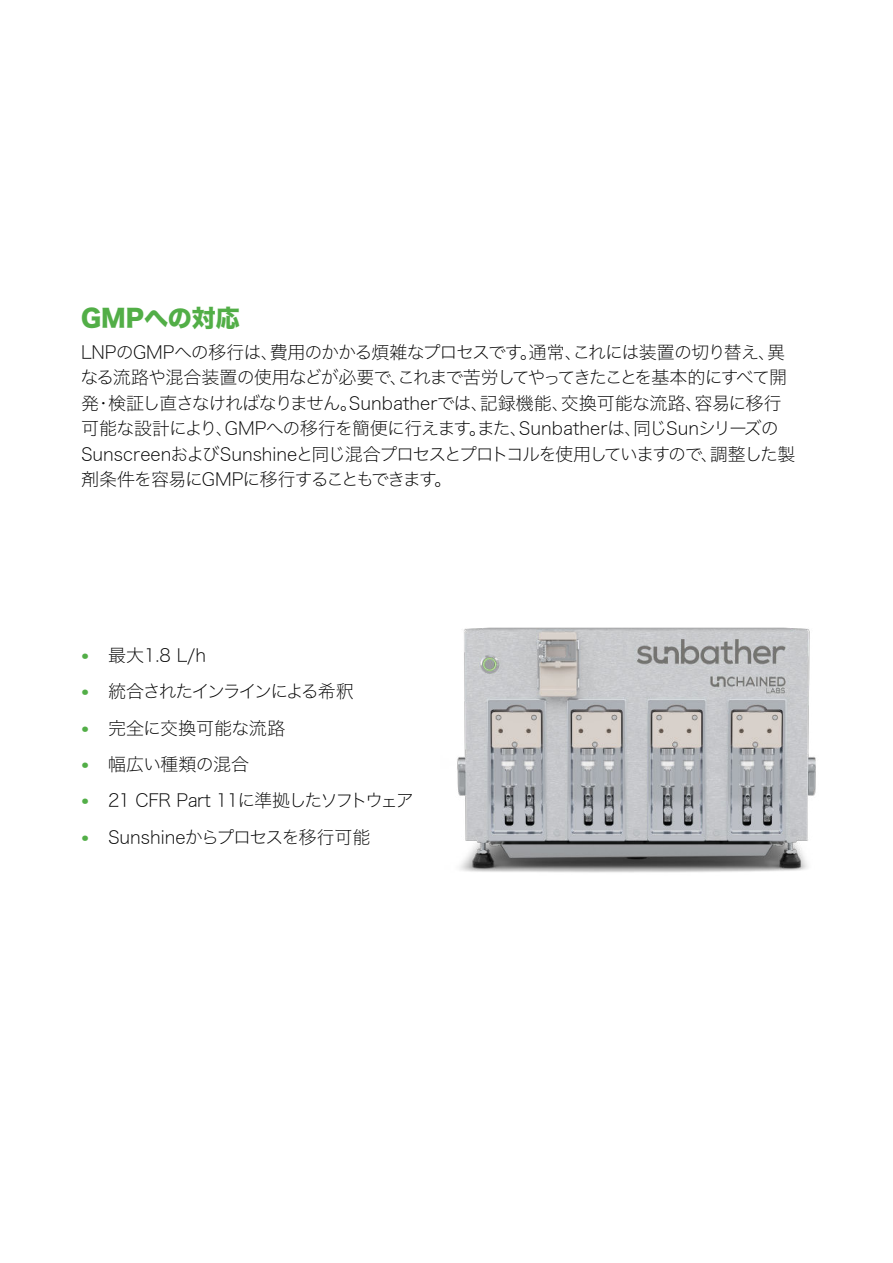
<style>
.page{position:relative;width:893px;height:1263px;background:#fff}
.page>*{position:absolute;margin:0;border:0;box-sizing:border-box;transform-origin:0 0}
.t1{font:24px "Hiragino Sans W8";color:#52ae47}
.t2{font:18px/25.5px "Hiragino Sans W1";letter-spacing:-.05em;color:#000}
.t3{font:18px "Hiragino Sans W1";color:#000}
.t4{font:18px "Hiragino Sans W1";letter-spacing:-.105em;color:#000}
.s1{font-family:"Nexa";font-weight:900;color:#52ae47}
</style>
<div class="page">
<img style="left:457px;top:627px;width:359px;height:246px">
<h1 class="t1" style="left:81px;top:304px;width:160px">GMPへの対応</h1>
<p class="t2" style="left:80px;top:338px;width:716px">LNPのGMPへの移行は、費用のかかる煩雑なプロセスです。通常、これには装置の切り替え、異なる流路や混合装置の使用などが必要で、これまで苦労してやってきたことを基本的にすべて開発・検証し直さなければなりません。Sunbatherでは、記録機能、交換可能な流路、容易に移行可能な設計により、GMPへの移行を簡便に行えます。また、Sunbatherは、同じSunシリーズのSunscreenおよびSunshineと同じ混合プロセスとプロトコルを使用していますので、調整した製剤条件を容易にGMPに移行することもできます。</p>
<p class="t2" style="left:81px;top:641px;width:126px"><span class="s1">•</span> 最大1.8 L/h</p>
<p class="t4" style="left:81px;top:676px;width:274px"><span class="s1">•</span> 統合されたインラインによる希釈</p>
<p class="t3" style="left:81px;top:712px;width:205px"><span class="s1">•</span> 完全に交換可能な流路</p>
<p class="t2" style="left:81px;top:750px;width:170px"><span class="s1">•</span> 幅広い種類の混合</p>
<p class="t2" style="left:81px;top:786px;width:334px"><span class="s1">•</span> 21 CFR Part 11に準拠したソフトウェア</p>
<p class="t3" style="left:81px;top:821px;width:291px"><span class="s1">•</span> Sunshineからプロセスを移行可能</p>
</div>
